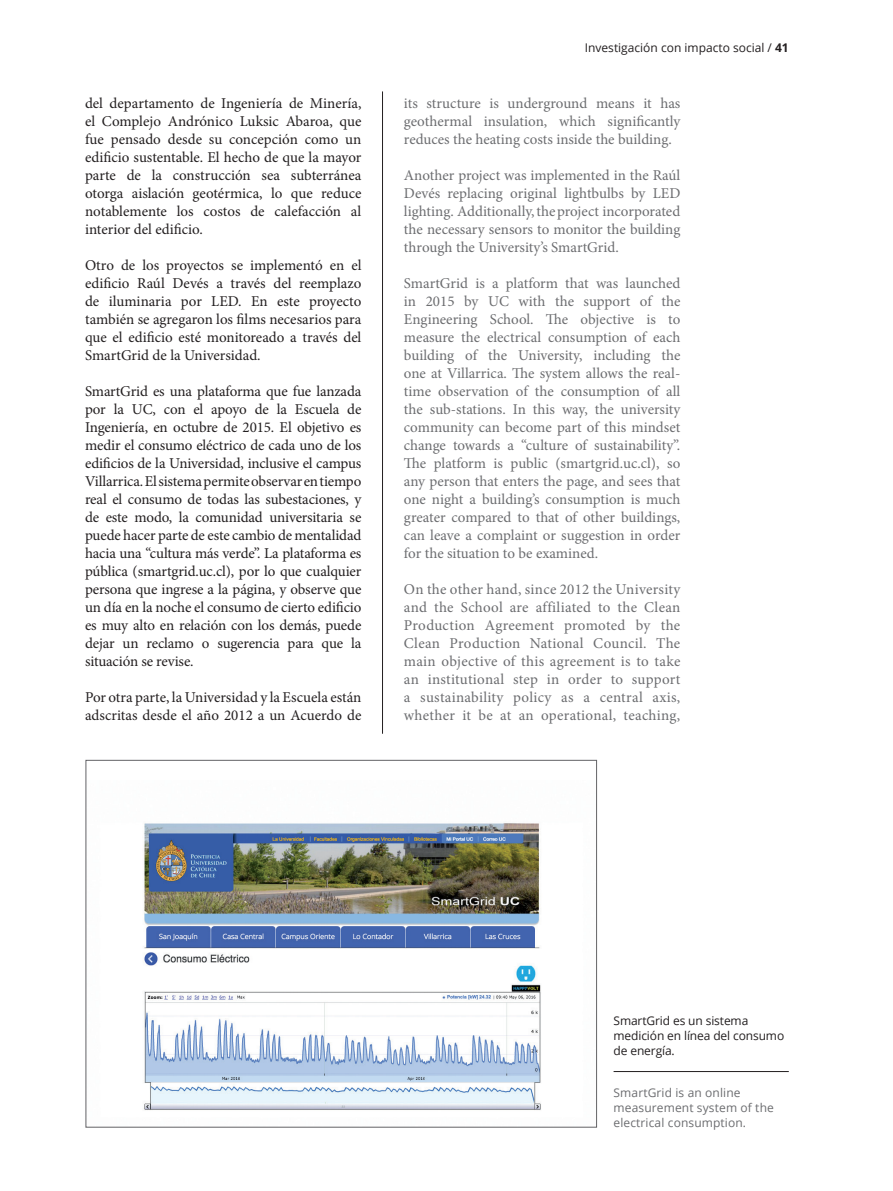
<style>
.page{position:relative;width:893px;height:1191px;background:#fff}
.page>*{position:absolute;margin:0;border:0;box-sizing:border-box;transform-origin:0 0}
.t1{font:15px/18px "Minion Pro";color:#6c6d70;text-align:justify}
.t2{font:15px/18px "Minion Pro";color:#231f20;text-align:justify}
.t3{font:12px/15px "Open Sans";letter-spacing:-.01em;color:#231f20}
.t4{font:12px/15px "Open Sans";letter-spacing:.01em;color:#6c6d70}
.s1{font-weight:700}
</style>
<div class="page">
<img style="left:144px;top:823px;width:397px;height:287px">
<hr style="left:382px;top:91px;width:1px;height:642px;background:#231f20">
<hr style="left:614px;top:1071px;width:175px;height:1px;background:#231f20">
<p class="t2" style="left:85px;top:94px;width:278px">del departamento de Ingeniería de Minería, el Complejo Andrónico Luksic Abaroa, que fue pensado desde su concepción como un edificio sustentable. El hecho de que la mayor parte de la construcción sea subterránea otorga aislación geotérmica, lo que reduce notablemente los costos de calefacción al interior del edificio.</p>
<p class="t2" style="left:85px;top:256px;width:278px">Otro de los proyectos se implementó en el edificio Raúl Devés a través del reemplazo de iluminaria por LED. En este proyecto también se agregaron los films necesarios para que el edificio esté monitoreado a través del SmartGrid de la Universidad.</p>
<p class="t2" style="left:85px;top:382px;width:278px">SmartGrid es una plataforma que fue lanzada por la UC, con el apoyo de la Escuela de Ingeniería, en octubre de 2015. El objetivo es medir el consumo eléctrico de cada uno de los edificios de la Universidad, inclusive el campus Villarrica. El sistema permite observar en tiempo real el consumo de todas las subestaciones, y de este modo, la comunidad universitaria se puede hacer parte de este cambio de mentalidad hacia una “cultura más verde”. La plataforma es pública (smartgrid.uc.cl), por lo que cualquier persona que ingrese a la página, y observe que un día en la noche el consumo de cierto edificio es muy alto en relación con los demás, puede dejar un reclamo o sugerencia para que la situación se revise.</p>
<p class="t2" style="left:85px;top:688px;width:278px">Por otra parte, la Universidad y la Escuela están adscritas desde el año 2012 a un Acuerdo de</p>
<p class="t3" style="left:585px;top:40px;width:205px">Investigación con impacto social / <span class="s1">41</span></p>
<p class="t1" style="left:404px;top:94px;width:278px">its structure is underground means it has geothermal insulation, which significantly reduces the heating costs inside the building.</p>
<p class="t1" style="left:404px;top:166px;width:278px">Another project was implemented in the Raúl Devés replacing original lightbulbs by LED lighting. Additionally, the project incorporated the necessary sensors to monitor the building through the University’s SmartGrid.</p>
<p class="t1" style="left:404px;top:274px;width:278px">SmartGrid is a platform that was launched in 2015 by UC with the support of the Engineering School. The objective is to measure the electrical consumption of each building of the University, including the one at Villarrica. The system allows the real&shy;time observation of the consumption of all the sub-stations. In this way, the university community can become part of this mindset change towards a “culture of sustainability”.<br>The platform is public (smartgrid.uc.cl), so any person that enters the page, and sees that one night a building’s consumption is much greater compared to that of other buildings, can leave a complaint or suggestion in order for the situation to be examined.</p>
<p class="t1" style="left:404px;top:580px;width:278px">On the other hand, since 2012 the University and the School are affiliated to the Clean Production Agreement promoted by the Clean Production National Council. The main objective of this agreement is to take an institutional step in order to support a sustainability policy as a central axis, whether it be at an operational, teaching,</p>
<p class="t3" style="left:614px;top:1013px;width:172px">SmartGrid es un sistema medición en línea del consumo de energía.</p>
<p class="t4" style="left:614px;top:1085px;width:162px">SmartGrid is an online measurement system of the electrical consumption.</p>
</div>
